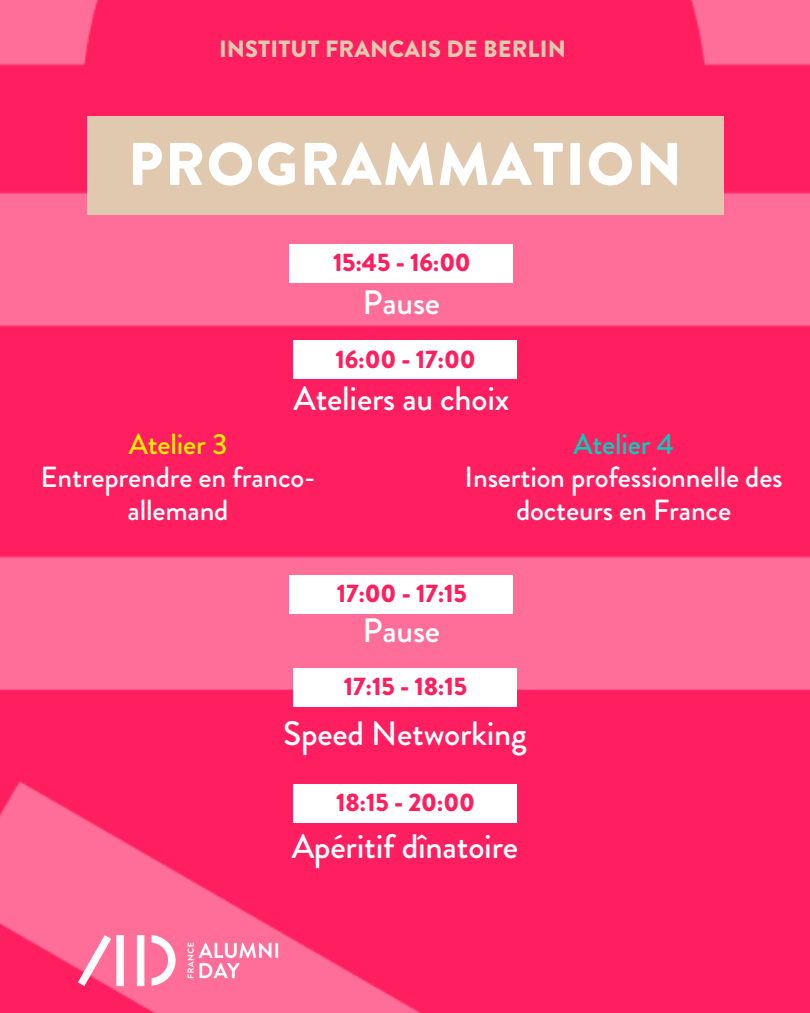
<style>
.page{position:relative;width:810px;height:1013px;background:#fff}
.page>*{position:absolute;margin:0;border:0;box-sizing:border-box;transform-origin:0 0}
.t1{font:900 60px "Brandon Grotesque";letter-spacing:.03em;color:#fff}
.t2{font:500 34px "Brandon Grotesque";letter-spacing:-.005em;color:#fff}
.t3{font:500 33.8px "Brandon Grotesque";letter-spacing:-.005em;color:#fff}
.t4{font:500 29.1px/33px "Brandon Grotesque";letter-spacing:-.005em;color:#fff;text-align:center}
.t5{font:900 25.3px "Brandon Grotesque";letter-spacing:-.005em;color:#ff1f5e}
.t6{font:900 23.5px "Brandon Grotesque";letter-spacing:.005em;color:#e1c9b0}
.s1{color:#ffeb00}
.s2{color:#00d0bc}
</style>
<div class="page">
<img style="left:0;top:0;width:810px;height:1012px">
<div style="left:87px;top:116px;width:636px;height:98px;background:#e1c9b0"></div>
<img style="left:54px;top:911px;width:248px;height:98px">
<div style="left:289px;top:244px;width:224px;height:38px;background:#fff"></div>
<div style="left:293px;top:341px;width:223px;height:38px;background:#fff"></div>
<div style="left:289px;top:575px;width:224px;height:38px;background:#fff"></div>
<div style="left:293px;top:668px;width:223px;height:38px;background:#fff"></div>
<div style="left:293px;top:784px;width:223px;height:38px;background:#fff"></div>
<h1 class="t6" style="left:219px;top:32px;width:348px">INSTITUT FRANCAIS DE BERLIN</h1>
<p class="t1" style="left:128px;top:122px;width:556px">PROGRAMMATION</p>
<h2 class="t5" style="left:333px;top:244px;width:139px">15:45 - 16:00</h2>
<p class="t3" style="left:363px;top:278px;width:79px">Pause</p>
<p class="t5" style="left:335px;top:341px;width:142px">16:00 - 17:00</p>
<p class="t3" style="left:293px;top:375px;width:217px">Ateliers au choix</p>
<h2 class="t4" style="left:41px;top:427px;width:276px"><span class="s1">Atelier 3<br></span>Entreprendre en franco&shy;allemand</h2>
<p class="t4" style="left:465px;top:427px;width:320px"><span class="s2">Atelier 4<br></span>Insertion professionnelle des docteurs en France</p>
<h2 class="t5" style="left:337px;top:575px;width:132px">17:00 - 17:15</h2>
<h3 class="t3" style="left:363px;top:606px;width:79px">Pause</h3>
<h2 class="t5" style="left:344px;top:668px;width:125px">17:15 - 18:15</h2>
<p class="t3" style="left:283px;top:710px;width:245px">Speed Networking</p>
<h2 class="t5" style="left:336px;top:784px;width:140px">18:15 - 20:00</h2>
<h3 class="t2" style="left:292px;top:822px;width:228px">Apéritif dînatoire</h3>
</div>
